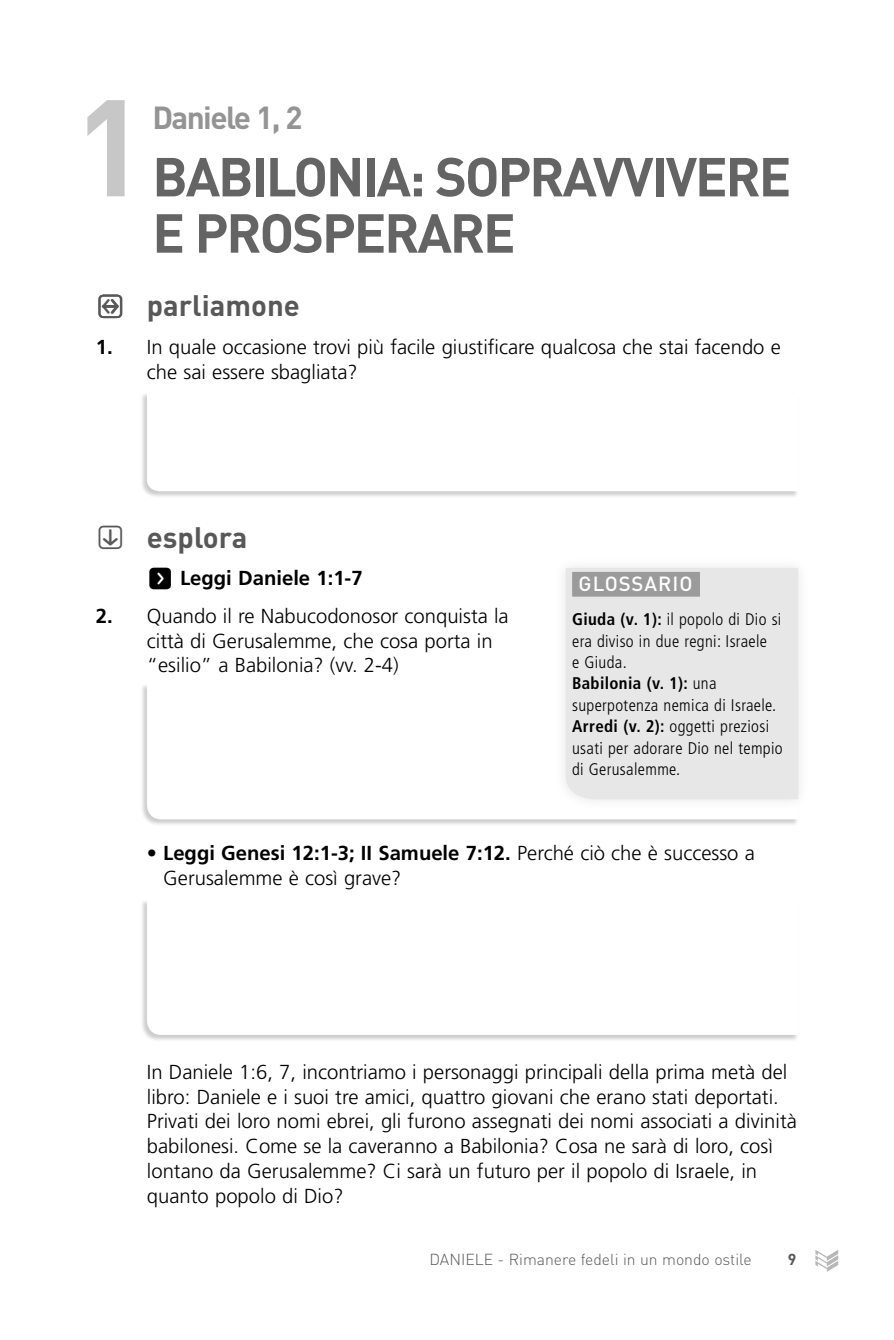
<style>
.page{position:relative;width:894px;height:1340px;background:#fff}
.page>*{position:absolute;margin:0;border:0;box-sizing:border-box;transform-origin:0 0}
.t1{font:700 135px "DIN";color:#c7c7c7}
.t2{font:700 54px/56.2px "DIN";letter-spacing:-.04em;color:#646464}
.t3{font:700 31.5px "DIN";letter-spacing:-.05em;color:#949494}
.t4{font:700 29.25px "DIN";color:#585858}
.t5{font:300 20.25px/24.8px "Frutiger";color:#000}
.t6{font:700 20.25px "Frutiger";color:#000}
.t7{font:500 20.25px "DIN";letter-spacing:.05em;color:#fff}
.t8{font:300 condensed 16.88px/21.4px "Frutiger";letter-spacing:.02em;color:#000}
.t9{font:300 15.75px "DIN";color:#585858}
.t10{font:700 15.75px "DIN";color:#585858}
.s1{font-family:"Button Bonus Rounded Positive";font-weight:400}
.s2{font-weight:700}
.s3{font-family:"Button Bonus Rounded Negative";font-weight:400;font-size:27px}
</style>
<div class="page">
<div style="left:140px;top:684px;width:657px;height:142px;background:#000;opacity:.2"></div>
<svg style="left:147px;top:684px;width:650px;height:135px"></svg>
<div style="left:140px;top:392px;width:657px;height:106px;background:#000;opacity:.2"></div>
<svg style="left:147px;top:392px;width:650px;height:99px"></svg>
<div style="left:140px;top:899px;width:657px;height:142px;background:#000;opacity:.2"></div>
<svg style="left:147px;top:899px;width:650px;height:136px"></svg>
<div style="left:553px;top:555px;width:257px;height:256px;background:#fbfbfb"></div>
<div style="left:565px;top:568px;width:232px;height:231px;background:#e7e7e7"></div>
<div style="left:572px;top:572px;width:127px;height:24px;background:#9b9b9b"></div>
<svg style="left:815px;top:1250px;width:22px;height:21px"></svg>
<h1 class="t1" style="left:73px;top:59px;width:75px">1</h1>
<h3 class="t3" style="left:152px;top:97px;width:152px">Daniele 1, 2</h3>
<h2 class="t2" style="left:152px;top:146px;width:640px">BABILONIA: SOPRAVVIVERE<br>E PROSPERARE</h2>
<h3 class="t4" style="left:96px;top:287px;width:205px"><span class="s1">PQ</span> parliamone</h3>
<p class="t5" style="left:147px;top:334px;width:635px;text-indent:-51px"><span class="s2">1.</span> In quale occasione trovi più facile giustificare qualcosa che stai facendo e che sai essere sbagliata?</p>
<h3 class="t4" style="left:96px;top:518px;width:153px"><span class="s1">S</span> esplora</h3>
<p class="t6" style="left:147px;top:566px;width:217px"><span class="s3">f</span> Leggi Daniele 1:1-7</p>
<p class="t5" style="left:147px;top:603px;width:363px;text-indent:-51px"><span class="s2">2.</span> Quando il re Nabucodonosor conquista la città di Gerusalemme, che cosa porta in “esilio” a Babilonia? (vv. 2-4)</p>
<p class="t7" style="left:578px;top:571px;width:115px">GLOSSARIO</p>
<p class="t8" style="left:572px;top:609px;width:212px"><span class="s2">Giuda (v. 1):</span> il popolo di Dio si era diviso in due regni: Israele<br>e Giuda.<br><span class="s2">Babilonia (v. 1):</span> una superpotenza nemica di Israele.<br><span class="s2">Arredi (v. 2):</span> oggetti preziosi usati per adorare Dio nel tempio di Gerusalemme.</p>
<p class="t5" style="left:163px;top:840px;width:593px;text-indent:-16px">• <span class="s2">Leggi Genesi 12:1-3; II Samuele 7:12.</span> Perché ciò che è successo a<br>Gerusalemme è così grave?</p>
<p class="t5" style="left:147px;top:1059px;width:651px">In Daniele 1:6, 7, incontriamo i personaggi principali della prima metà del libro: Daniele e i suoi tre amici, quattro giovani che erano stati deportati.<br>Privati dei loro nomi ebrei, gli furono assegnati dei nomi associati a divinità babilonesi. Come se la caveranno a Babilonia? Cosa ne sarà di loro, così lontano da Gerusalemme? Ci sarà un futuro per il popolo di Israele, in quanto popolo di Dio?</p>
<p class="t9" style="left:429px;top:1249px;width:323px">DANIELE - Rimanere fedeli in un mondo ostile</p>
<p class="t10" style="left:787px;top:1249px;width:10px">9</p>
</div>
